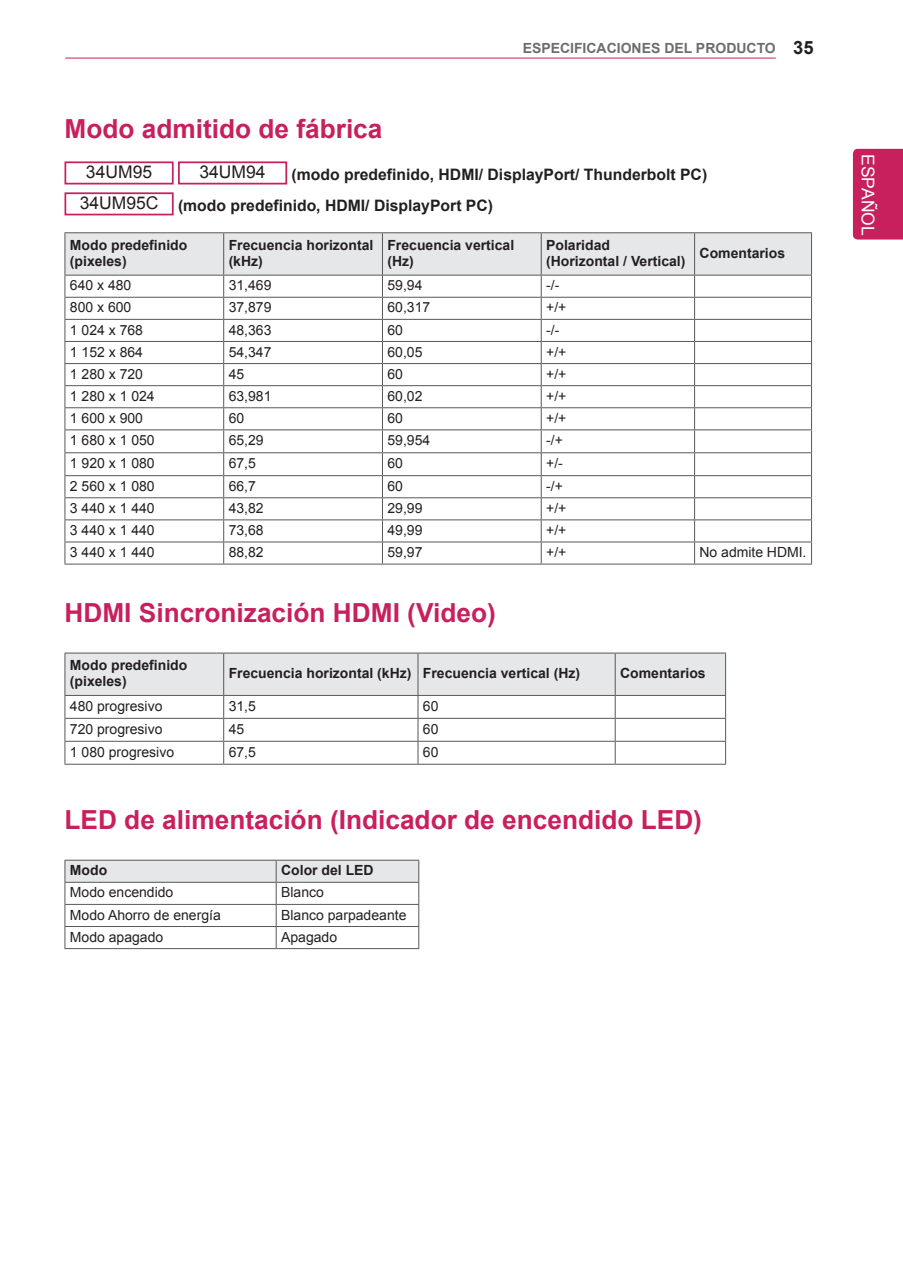
<style>
.page{position:relative;width:903px;height:1275px;background:#fff}
.page>*{position:absolute;margin:0;border:0;box-sizing:border-box;transform-origin:0 0}
.Title-1{font:700 26.25px "Arial";color:#c8205d}
.t1{font:700 18.38px "Arial";color:#231f20}
.t2{font:17.5px "Arial";color:#231f20}
.t3{font:17.5px "Arial";color:#fff}
.Body_bold{font:700 15.75px "Arial";color:#231f20}
.Body-8pt{font:14px "Arial";color:#231f20}
.Body-bold-8pt{font:700 14px/15.8px "Arial";color:#231f20}
.t4{font:700 14px "Arial";color:#6c6d70}
</style>
<div class="page">
<div style="left:853px;top:149px;width:50px;height:91px;background:#c8205d"></div>
<hr style="left:65px;top:58px;width:711px;height:1px;background:#c8205d">
<svg style="left:64px;top:161px;width:224px;height:24px"></svg>
<svg style="left:64px;top:192px;width:110px;height:24px"></svg>
<hr style="left:64px;top:232px;width:160px;height:1px;background:#57585a">
<hr style="left:224px;top:232px;width:158px;height:1px;background:#57585a">
<hr style="left:382px;top:232px;width:159px;height:1px;background:#57585a">
<hr style="left:541px;top:232px;width:153px;height:1px;background:#57585a">
<hr style="left:694px;top:232px;width:118px;height:1px;background:#57585a">
<svg style="left:64px;top:233px;width:748px;height:331px"></svg>
<hr style="left:64px;top:407px;width:160px;height:1px;background:#57585a">
<hr style="left:64px;top:429px;width:160px;height:1px;background:#57585a">
<hr style="left:64px;top:452px;width:160px;height:1px;background:#57585a">
<hr style="left:64px;top:475px;width:160px;height:1px;background:#57585a">
<hr style="left:224px;top:407px;width:158px;height:1px;background:#57585a">
<hr style="left:224px;top:429px;width:158px;height:1px;background:#57585a">
<hr style="left:224px;top:452px;width:158px;height:1px;background:#57585a">
<hr style="left:224px;top:475px;width:158px;height:1px;background:#57585a">
<hr style="left:382px;top:407px;width:159px;height:1px;background:#57585a">
<hr style="left:382px;top:429px;width:159px;height:1px;background:#57585a">
<hr style="left:382px;top:452px;width:159px;height:1px;background:#57585a">
<hr style="left:382px;top:475px;width:159px;height:1px;background:#57585a">
<hr style="left:541px;top:385px;width:153px;height:1px;background:#57585a">
<hr style="left:541px;top:407px;width:153px;height:1px;background:#57585a">
<hr style="left:541px;top:429px;width:153px;height:1px;background:#57585a">
<hr style="left:541px;top:452px;width:153px;height:1px;background:#57585a">
<hr style="left:541px;top:475px;width:153px;height:1px;background:#57585a">
<hr style="left:694px;top:475px;width:118px;height:1px;background:#57585a">
<hr style="left:694px;top:497px;width:118px;height:1px;background:#57585a">
<hr style="left:694px;top:519px;width:118px;height:1px;background:#57585a">
<hr style="left:694px;top:542px;width:118px;height:1px;background:#57585a">
<hr style="left:694px;top:564px;width:118px;height:1px;background:#57585a">
<hr style="left:64px;top:497px;width:160px;height:1px;background:#57585a">
<hr style="left:64px;top:519px;width:160px;height:1px;background:#57585a">
<hr style="left:64px;top:542px;width:160px;height:1px;background:#57585a">
<hr style="left:64px;top:564px;width:160px;height:1px;background:#57585a">
<hr style="left:224px;top:497px;width:158px;height:1px;background:#57585a">
<hr style="left:224px;top:519px;width:158px;height:1px;background:#57585a">
<hr style="left:224px;top:542px;width:158px;height:1px;background:#57585a">
<hr style="left:224px;top:564px;width:158px;height:1px;background:#57585a">
<hr style="left:382px;top:497px;width:159px;height:1px;background:#57585a">
<hr style="left:382px;top:519px;width:159px;height:1px;background:#57585a">
<hr style="left:382px;top:542px;width:159px;height:1px;background:#57585a">
<hr style="left:382px;top:564px;width:159px;height:1px;background:#57585a">
<hr style="left:541px;top:497px;width:153px;height:1px;background:#57585a">
<hr style="left:541px;top:519px;width:153px;height:1px;background:#57585a">
<hr style="left:541px;top:542px;width:153px;height:1px;background:#57585a">
<hr style="left:541px;top:564px;width:153px;height:1px;background:#57585a">
<svg style="left:64px;top:653px;width:662px;height:111px"></svg>
<hr style="left:64px;top:764px;width:160px;height:1px;background:#57585a">
<hr style="left:224px;top:764px;width:194px;height:1px;background:#57585a">
<hr style="left:418px;top:764px;width:197px;height:1px;background:#57585a">
<hr style="left:615px;top:764px;width:111px;height:1px;background:#57585a">
<svg style="left:64px;top:860px;width:355px;height:88px"></svg>
<hr style="left:64px;top:948px;width:212px;height:1px;background:#57585a">
<hr style="left:276px;top:948px;width:143px;height:1px;background:#57585a">
<p class="t4" style="left:523px;top:39px;width:19px">Especificaciones</p>
<p class="t4" style="left:664px;top:39px;width:10px">del</p>
<p class="t4" style="left:696px;top:39px;width:11px">producto</p>
<h2 class="t1" style="left:793px;top:36px;width:22px">35</h2>
<p class="Title-1" style="left:64px;top:112px;width:319px">Modo admitido de fábrica</p>
<p class="t2" style="left:86px;top:160px;width:68px">34UM95</p>
<p class="t2" style="left:199px;top:160px;width:68px">34UM94</p>
<p class="Body_bold" style="left:292px;top:164px;width:417px">(modo predefinido, HDMI/ DisplayPort/ Thunderbolt PC)</p>
<p class="t2" style="left:80px;top:191px;width:80px">34UM95C</p>
<p class="Body_bold" style="left:178px;top:195px;width:317px">(modo predefinido, HDMI/ DisplayPort PC)</p>
<p class="Body-bold-8pt" style="left:70px;top:238px;width:119px">Modo predefinido</p>
<p class="Body-bold-8pt" style="left:70px;top:254px;width:58px">(pixeles)</p>
<p class="Body-bold-8pt" style="left:229px;top:238px;width:146px">Frecuencia horizontal (kHz)</p>
<p class="Body-bold-8pt" style="left:387px;top:238px;width:128px">Frecuencia vertical (Hz)</p>
<p class="Body-bold-8pt" style="left:546px;top:238px;width:65px">Polaridad</p>
<p class="Body-bold-8pt" style="left:699px;top:246px;width:87px">Comentarios</p>
<p class="Body-bold-8pt" style="left:546px;top:254px;width:141px">(Horizontal / Vertical)</p>
<p class="Body-8pt" style="left:70px;top:276px;width:63px">640 x 480</p>
<p class="Body-8pt" style="left:229px;top:276px;width:44px">31,469</p>
<p class="Body-8pt" style="left:387px;top:276px;width:37px">59,94</p>
<p class="Body-8pt" style="left:546px;top:276px;width:15px">-/-</p>
<p class="Body-8pt" style="left:70px;top:298px;width:63px">800 x 600</p>
<p class="Body-8pt" style="left:229px;top:298px;width:44px">37,879</p>
<p class="Body-8pt" style="left:387px;top:298px;width:44px">60,317</p>
<p class="Body-8pt" style="left:546px;top:298px;width:22px">+/+</p>
<p class="Body-8pt" style="left:70px;top:320px;width:75px">1 024 x 768</p>
<p class="Body-8pt" style="left:229px;top:320px;width:44px">48,363</p>
<p class="Body-8pt" style="left:387px;top:320px;width:17px">60</p>
<p class="Body-8pt" style="left:546px;top:320px;width:15px">-/-</p>
<p class="Body-8pt" style="left:70px;top:343px;width:75px">1 152 x 864</p>
<p class="Body-8pt" style="left:229px;top:343px;width:44px">54,347</p>
<p class="Body-8pt" style="left:387px;top:343px;width:37px">60,05</p>
<p class="Body-8pt" style="left:546px;top:343px;width:22px">+/+</p>
<p class="Body-8pt" style="left:70px;top:365px;width:75px">1 280 x 720</p>
<p class="Body-8pt" style="left:229px;top:365px;width:17px">45</p>
<p class="Body-8pt" style="left:387px;top:365px;width:17px">60</p>
<p class="Body-8pt" style="left:546px;top:365px;width:22px">+/+</p>
<p class="Body-8pt" style="left:70px;top:387px;width:86px">1 280 x 1 024</p>
<p class="Body-8pt" style="left:229px;top:387px;width:44px">63,981</p>
<p class="Body-8pt" style="left:387px;top:387px;width:37px">60,02</p>
<p class="Body-8pt" style="left:546px;top:387px;width:22px">+/+</p>
<p class="Body-8pt" style="left:70px;top:409px;width:75px">1 600 x 900</p>
<p class="Body-8pt" style="left:229px;top:409px;width:17px">60</p>
<p class="Body-8pt" style="left:387px;top:409px;width:17px">60</p>
<p class="Body-8pt" style="left:546px;top:409px;width:22px">+/+</p>
<p class="Body-8pt" style="left:70px;top:431px;width:86px">1 680 x 1 050</p>
<p class="Body-8pt" style="left:229px;top:431px;width:37px">65,29</p>
<p class="Body-8pt" style="left:387px;top:431px;width:44px">59,954</p>
<p class="Body-8pt" style="left:546px;top:431px;width:18px">-/+</p>
<p class="Body-8pt" style="left:70px;top:454px;width:86px">1 920 x 1 080</p>
<p class="Body-8pt" style="left:229px;top:454px;width:29px">67,5</p>
<p class="Body-8pt" style="left:387px;top:454px;width:17px">60</p>
<p class="Body-8pt" style="left:546px;top:454px;width:18px">+/-</p>
<p class="Body-8pt" style="left:70px;top:477px;width:86px">2 560 x 1 080</p>
<p class="Body-8pt" style="left:229px;top:477px;width:29px">66,7</p>
<p class="Body-8pt" style="left:387px;top:477px;width:17px">60</p>
<p class="Body-8pt" style="left:546px;top:477px;width:18px">-/+</p>
<p class="Body-8pt" style="left:70px;top:499px;width:86px">3 440 x 1 440</p>
<p class="Body-8pt" style="left:229px;top:499px;width:37px">43,82</p>
<p class="Body-8pt" style="left:387px;top:499px;width:37px">29,99</p>
<p class="Body-8pt" style="left:546px;top:499px;width:22px">+/+</p>
<p class="Body-8pt" style="left:70px;top:521px;width:86px">3 440 x 1 440</p>
<p class="Body-8pt" style="left:229px;top:521px;width:37px">73,68</p>
<p class="Body-8pt" style="left:387px;top:521px;width:37px">49,99</p>
<p class="Body-8pt" style="left:546px;top:521px;width:22px">+/+</p>
<p class="Body-8pt" style="left:70px;top:543px;width:86px">3 440 x 1 440</p>
<p class="Body-8pt" style="left:229px;top:543px;width:37px">88,82</p>
<p class="Body-8pt" style="left:387px;top:543px;width:37px">59,97</p>
<p class="Body-8pt" style="left:546px;top:543px;width:22px">+/+</p>
<p class="Body-8pt" style="left:699px;top:543px;width:108px">No admite HDMI.</p>
<p class="Title-1" style="left:64px;top:595px;width:433px">HDMI Sincronización HDMI (Video)</p>
<p class="Body-bold-8pt" style="left:70px;top:658px;width:119px">Modo predefinido</p>
<p class="Body-bold-8pt" style="left:70px;top:674px;width:58px">(pixeles)</p>
<p class="Body-bold-8pt" style="left:229px;top:666px;width:184px">Frecuencia horizontal (kHz)</p>
<p class="Body-bold-8pt" style="left:423px;top:666px;width:159px">Frecuencia vertical (Hz)</p>
<p class="Body-bold-8pt" style="left:620px;top:666px;width:87px">Comentarios</p>
<p class="Body-8pt" style="left:70px;top:697px;width:94px">480 progresivo</p>
<p class="Body-8pt" style="left:229px;top:697px;width:29px">31,5</p>
<p class="Body-8pt" style="left:423px;top:697px;width:17px">60</p>
<p class="Body-8pt" style="left:70px;top:720px;width:94px">720 progresivo</p>
<p class="Body-8pt" style="left:229px;top:720px;width:17px">45</p>
<p class="Body-8pt" style="left:423px;top:720px;width:17px">60</p>
<p class="Body-8pt" style="left:70px;top:743px;width:106px">1 080 progresivo</p>
<p class="Body-8pt" style="left:229px;top:743px;width:29px">67,5</p>
<p class="Body-8pt" style="left:423px;top:743px;width:17px">60</p>
<p class="Title-1" style="left:64px;top:803px;width:639px">LED de alimentación (Indicador de encendido LED)</p>
<p class="Body-bold-8pt" style="left:70px;top:863px;width:39px">Modo</p>
<p class="Body-bold-8pt" style="left:281px;top:863px;width:94px">Color del LED</p>
<p class="Body-8pt" style="left:70px;top:883px;width:105px">Modo encendido</p>
<p class="Body-8pt" style="left:281px;top:883px;width:44px">Blanco</p>
<p class="Body-8pt" style="left:70px;top:905px;width:152px">Modo Ahorro de energía</p>
<p class="Body-8pt" style="left:281px;top:905px;width:127px">Blanco parpadeante</p>
<p class="Body-8pt" style="left:70px;top:927px;width:95px">Modo apagado</p>
<p class="Body-8pt" style="left:281px;top:927px;width:58px">Apagado</p>
<p class="t3" style="left:879px;top:154px;width:83px;rotate:90deg">ESPAÑOL</p>
</div>
